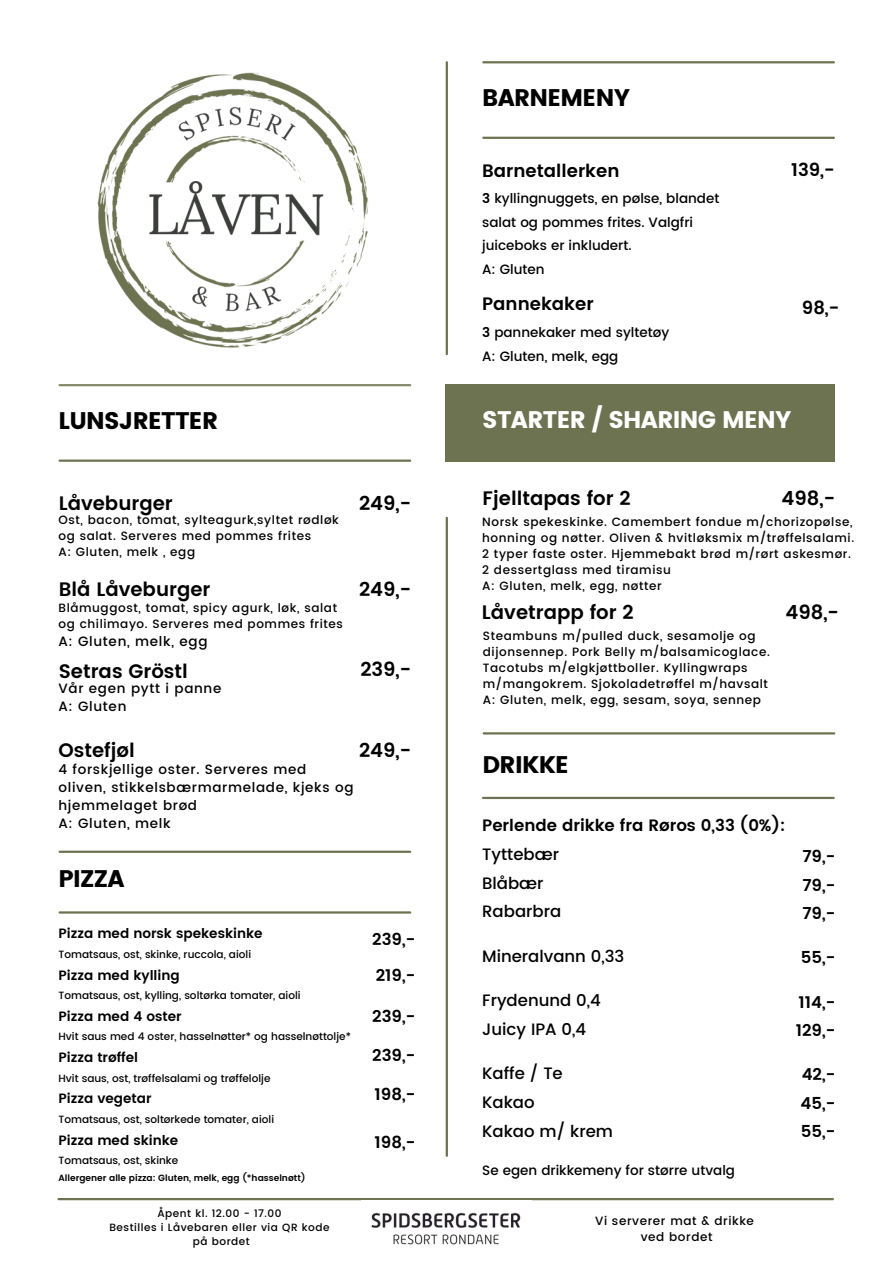
<style>
.page{position:relative;width:894px;height:1264px;background:#fff}
.page>*{position:absolute;margin:0;border:0;box-sizing:border-box;transform-origin:0 0}
.t1{font:24px "Poppins";letter-spacing:-.03em;color:#000}
.t2{font:24px "Poppins";letter-spacing:-.03em;color:#fff}
.t3{font:600 19.5px "Poppins";color:#000}
.t4{font:600 18px "Poppins";color:#000}
.t5{font:600 16.5px/28.5px "Poppins";color:#000}
.t6{font:500 16.5px/28.8px "Poppins";color:#000}
.t7{font:500 13.5px/23.7px "Poppins";color:#000}
.t8{font:500 13.5px/18px "Poppins";letter-spacing:.05em;color:#000}
.t9{font:600 13.5px "Poppins";color:#000}
.t10{font:500 12px/16px "Poppins";letter-spacing:.05em;color:#000}
.t11{font:500 10.5px "Poppins";color:#000}
.t12{font:500 10.5px "Poppins";letter-spacing:.05em;color:#000}
.t13{font:600 9px "Poppins";color:#000}
.s1{font-weight:600}
.s2{font-weight:500}
</style>
<div class="page">
<hr style="left:60px;top:384px;width:350px;height:2px;background:#6d7351">
<hr style="left:483px;top:61px;width:350px;height:2px;background:#6d7351">
<hr style="left:60px;top:850px;width:350px;height:2px;background:#6d7351">
<hr style="left:483px;top:732px;width:351px;height:2px;background:#6d7351">
<hr style="left:58px;top:1197px;width:774px;height:3px;background:#6d7351">
<hr style="left:60px;top:459px;width:350px;height:3px;background:#6d7351">
<hr style="left:483px;top:137px;width:350px;height:2px;background:#6d7351">
<hr style="left:60px;top:911px;width:350px;height:2px;background:#6d7351">
<hr style="left:483px;top:796px;width:350px;height:3px;background:#6d7351">
<hr style="left:445px;top:62px;width:3px;height:292px;background:#6d7351">
<hr style="left:445px;top:518px;width:3px;height:637px;background:#6d7351">
<div style="left:445px;top:384px;width:389px;height:78px;background:#6d7351"></div>
<img style="left:95px;top:72px;width:281px;height:315px">
<img style="left:371px;top:1212px;width:150px;height:33px">
<h1 class="t1" style="left:58px;top:407px;width:161px">LUNSJRETTER</h1>
<h6 class="t1" style="left:482px;top:84px;width:149px">BARNEMENY</h6>
<h3 class="t4" style="left:482px;top:160px;width:139px">Barnetallerken</h3>
<h3 class="t7" style="left:482px;top:187px;width:239px"><span class="s1">3</span> kyllingnuggets, en pølse, blandet salat og pommes frites. Valgfri juiceboks er inkludert.<br>A: Gluten</h3>
<h2 class="t4" style="left:482px;top:294px;width:113px">Pannekaker</h2>
<h2 class="t7" style="left:482px;top:320px;width:188px"><span class="s1">3</span> pannekaker med syltetøy<br>A: Gluten, melk, egg</h2>
<h5 class="t4" style="left:790px;top:159px;width:45px">139,-</h5>
<h4 class="t4" style="left:801px;top:297px;width:39px">98,-</h4>
<h6 class="t2" style="left:482px;top:406px;width:311px">STARTER / SHARING MENY</h6>
<h1 class="t3" style="left:59px;top:491px;width:115px">Låveburger</h1>
<h3 class="t3" style="left:482px;top:487px;width:150px">Fjelltapas for 2</h3>
<p class="t3" style="left:359px;top:491px;width:54px">249,-</p>
<p class="t3" style="left:781px;top:487px;width:55px">498,-</p>
<h5 class="t10" style="left:482px;top:513px;width:373px">Norsk spekeskinke. Camembert fondue m/chorizopølse, honning og nøtter. Oliven &amp; hvitløksmix m/trøffelsalami.<br>2 typer faste oster. Hjemmebakt brød m/rørt askesmør.<br>2 dessertglass med tiramisu</h5>
<p class="t10" style="left:482px;top:577px;width:181px">A: Gluten, melk, egg, nøtter</p>
<h5 class="t10" style="left:58px;top:512px;width:282px">Ost, bacon, tomat, sylteagurk,syltet rødløk og salat. Serveres med pommes frites</h5>
<h5 class="t10" style="left:58px;top:544px;width:138px">A: Gluten, melk , egg</h5>
<h5 class="t3" style="left:59px;top:578px;width:153px">Blå Låveburger</h5>
<p class="t3" style="left:359px;top:578px;width:54px">249,-</p>
<p class="t10" style="left:58px;top:600px;width:286px">Blåmuggost, tomat, spicy agurk, løk, salat og chilimayo. Serveres med pommes frites</p>
<h1 class="t8" style="left:58px;top:632px;width:150px">A: Gluten, melk, egg</h1>
<p class="t10" style="left:482px;top:627px;width:288px">Steambuns m/pulled duck, sesamolje og dijonsennep. Pork Belly m/balsamicoglace.<br>Tacotubs m/elgkjøttboller. Kyllingwraps m/mangokrem. Sjokoladetrøffel m/havsalt</p>
<p class="t10" style="left:482px;top:691px;width:279px">A: Gluten, melk, egg, sesam, soya, sennep</p>
<h6 class="t3" style="left:482px;top:601px;width:153px">Låvetrapp for 2</h6>
<p class="t3" style="left:785px;top:601px;width:55px">498,-</p>
<p class="t3" style="left:360px;top:658px;width:52px">239,-</p>
<h5 class="t3" style="left:59px;top:659px;width:131px">Setras Gröstl</h5>
<p class="t8" style="left:58px;top:679px;width:164px">Vår egen pytt i panne<br>A: Gluten</p>
<h5 class="t3" style="left:58px;top:739px;width:78px">Ostefjøl</h5>
<p class="t3" style="left:359px;top:739px;width:54px">249,-</p>
<p class="t8" style="left:58px;top:760px;width:296px">4 forskjellige oster. Serveres med oliven, stikkelsbærmarmelade, kjeks og hjemmelaget brød<br>A: Gluten, melk</p>
<h3 class="t1" style="left:58px;top:864px;width:68px">PIZZA</h3>
<h2 class="t9" style="left:58px;top:925px;width:206px">Pizza med norsk spekeskinke</h2>
<h3 class="t11" style="left:58px;top:948px;width:194px">Tomatsaus, ost, skinke, ruccola, aioli</h3>
<h2 class="t9" style="left:58px;top:967px;width:123px">Pizza med kylling</h2>
<p class="t11" style="left:58px;top:989px;width:243px">Tomatsaus, ost, kylling, soltørka tomater, aioli</p>
<p class="t9" style="left:58px;top:1008px;width:124px">Pizza med 4 oster</p>
<p class="t11" style="left:58px;top:1030px;width:294px">Hvit saus med 4 oster, hasselnøtter* og hasselnøttolje*</p>
<p class="t9" style="left:58px;top:1049px;width:81px">Pizza trøffel</p>
<h3 class="t11" style="left:58px;top:1071px;width:213px">Hvit saus, ost, trøffelsalami og trøffelolje</h3>
<h2 class="t9" style="left:58px;top:1090px;width:94px">Pizza vegetar</h2>
<h2 class="t11" style="left:58px;top:1113px;width:217px">Tomatsaus, ost, soltørkede tomater, aioli</h2>
<p class="t9" style="left:58px;top:1132px;width:121px">Pizza med skinke</p>
<p class="t11" style="left:58px;top:1154px;width:121px">Tomatsaus, ost, skinke</p>
<h3 class="t13" style="left:58px;top:1172px;width:248px">Allergener alle pizza: Gluten, melk, egg (*hasselnøtt)</h3>
<h4 class="t12" style="left:157px;top:1207px;width:126px">Åpent kl. 12.00 - 17.00</h4>
<h4 class="t12" style="left:109px;top:1221px;width:221px">Bestilles i Låvebaren eller via QR kode</h4>
<h4 class="t12" style="left:193px;top:1235px;width:58px">på bordet</h4>
<p class="t5" style="left:372px;top:924px;width:45px">239,-</p>
<p class="t5" style="left:375px;top:960px;width:41px">219,-</p>
<p class="t5" style="left:372px;top:1002px;width:45px">239,-</p>
<h4 class="t5" style="left:372px;top:1041px;width:45px">239,-</h4>
<h4 class="t5" style="left:374px;top:1080px;width:42px">198,-</h4>
<p class="t5" style="left:374px;top:1127px;width:42px">198,-</p>
<h3 class="t1" style="left:482px;top:750px;width:88px">DRIKKE</h3>
<p class="t5" style="left:482px;top:811px;width:304px">Perlende drikke fra Røros 0,33 (0%):<br><span class="s2">Tyttebær<br>Blåbær<br>Rabarbra</span></p>
<p class="t6" style="left:482px;top:941px;width:144px">Mineralvann 0,33</p>
<h2 class="t6" style="left:482px;top:986px;width:120px">Frydenund 0,4<br>Juicy IPA 0,4</h2>
<h3 class="t6" style="left:482px;top:1059px;width:132px">Kaffe / Te<br>Kakao<br>Kakao m/ krem</h3>
<h6 class="t7" style="left:482px;top:1158px;width:254px">Se egen drikkemeny for større utvalg</h6>
<h1 class="t5" style="left:802px;top:842px;width:34px;text-align:justify">79,- 79,- 79,-</h1>
<h6 class="t5" style="left:800px;top:943px;width:36px">55,-</h6>
<h6 class="t5" style="left:795px;top:987px;width:41px">114,-<br>129,-</h6>
<h5 class="t5" style="left:800px;top:1060px;width:36px;text-align:justify">42,- 45,- 55,-</h5>
<p class="t10" style="left:595px;top:1212px;width:160px">Vi serverer mat &amp; drikke</p>
<p class="t10" style="left:640px;top:1228px;width:73px">ved bordet</p>
</div>
